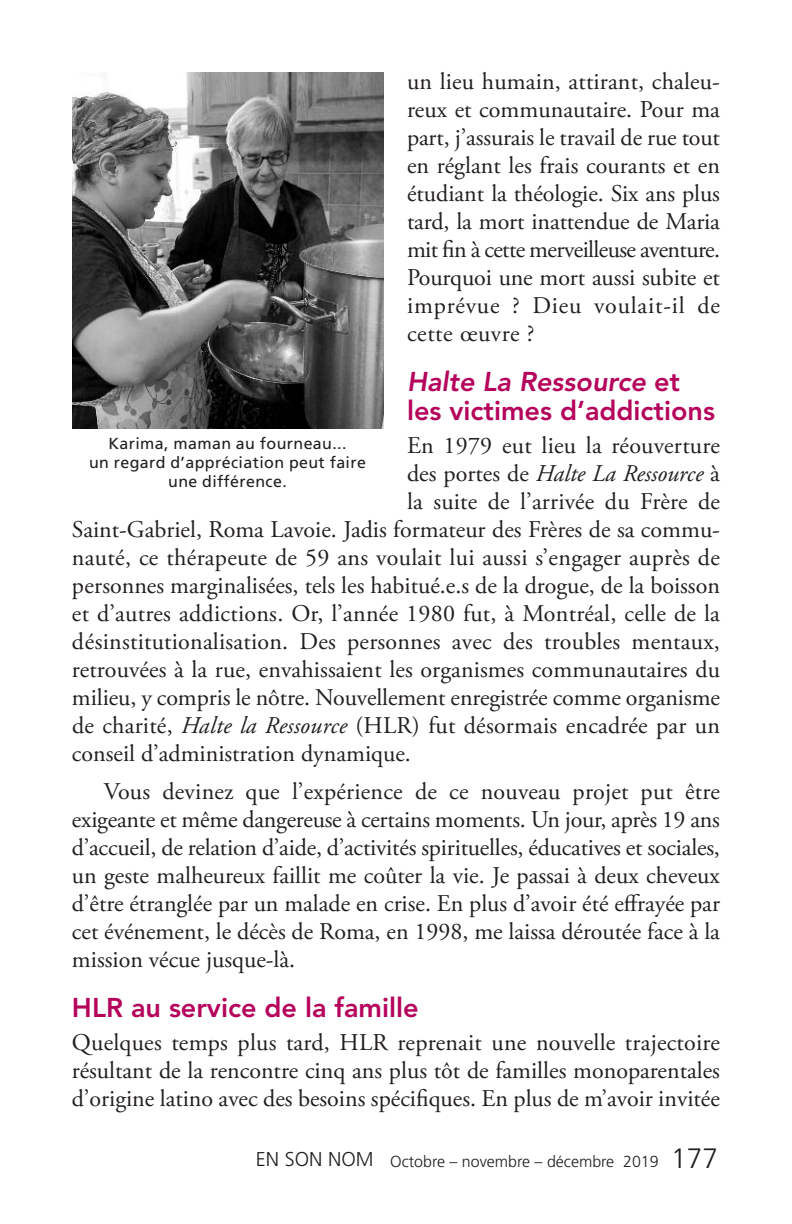
<style>
.page{position:relative;width:792px;height:1224px;background:#fff}
.page>*{position:absolute;margin:0;border:0;box-sizing:border-box;transform-origin:0 0}
.t1{font:800 27px/29px "Avenir";color:#b5025b}
.t2{font:24px/28px "Adobe Garamond Pro";color:#231f20;text-align:justify}
.t3{font:italic 24px "Adobe Garamond Pro";color:#231f20}
.t4{font:16px/19.2px "Frutiger";letter-spacing:.025em;color:#231f20;text-align:center}
.t5{font:300 16px "Frutiger";color:#231f20}
.s1{font-style:italic}
.s2{font-style:normal}
.s3{font-size:20px}
.s4{font-size:28px}
</style>
<div class="page">
<img style="left:72px;top:72px;width:311px;height:357px">
<p class="t2" style="left:407px;top:70px;width:314px">un lieu humain, attirant, chaleu&shy;reux et communautaire. Pour ma part, j’assurais le travail de rue tout en réglant les frais courants et en étudiant la théologie. Six ans plus tard, la mort inattendue de Maria mit fin à cette merveilleuse aventure.<br>Pourquoi une mort aussi subite et imprévue ? Dieu voulait-il de cette œuvre ?</p>
<p class="t1" style="left:407px;top:369px;width:310px"><span class="s1">Halte La Ressource</span> et les victimes d’addictions</p>
<p class="t2" style="left:407px;top:434px;width:314px">En 1979 eut lieu la réouverture</p>
<p class="t3" style="left:407px;top:464px;width:314px"><span class="s2">des portes de</span> Halte La Ressource <span class="s2">à</span></p>
<p class="t2" style="left:407px;top:490px;width:314px">la suite de l’arrivée du Frère de</p>
<p class="t2" style="left:72px;top:518px;width:650px">Saint-Gabriel, Roma Lavoie. Jadis formateur des Frères de sa commu-</p>
<p class="t2" style="left:72px;top:546px;width:649px">nauté, ce thérapeute de 59 ans voulait lui aussi s’engager auprès de</p>
<p class="t2" style="left:72px;top:574px;width:650px">personnes marginalisées, tels les habitué.e.s de la drogue, de la boisson</p>
<p class="t2" style="left:72px;top:602px;width:650px">et d’autres addictions. Or, l’année 1980 fut, à Montréal, celle de la</p>
<p class="t2" style="left:72px;top:630px;width:650px">désinstitutionalisation. Des personnes avec des troubles mentaux,</p>
<p class="t2" style="left:72px;top:658px;width:650px">retrouvées à la rue, envahissaient les organismes communautaires du</p>
<p class="t2" style="left:72px;top:686px;width:650px">milieu, y compris le nôtre. Nouvellement enregistrée comme organisme</p>
<p class="t2" style="left:72px;top:714px;width:649px">de charité, <span class="s1">Halte la Ressource</span> (HLR) fut désormais encadrée par un</p>
<p class="t2" style="left:72px;top:742px;width:340px">conseil d’administration dynamique.</p>
<p class="t2" style="left:72px;top:780px;width:650px;text-indent:32px">Vous devinez que l’expérience de ce nouveau projet put être exigeante et même dangereuse à certains moments. Un jour, après 19 ans d’accueil, de relation d’aide, d’activités spirituelles, éducatives et sociales, un geste malheureux faillit me coûter la vie. Je passai à deux cheveux d’être étranglée par un malade en crise. En plus d’avoir été effrayée par cet événement, le décès de Roma, en 1998, me laissa déroutée face à la mission vécue jusque-là.</p>
<p class="t1" style="left:72px;top:995px;width:348px">HLR au service de la famille</p>
<p class="t2" style="left:72px;top:1031px;width:650px">Quelques temps plus tard, HLR reprenait une nouvelle trajectoire résultant de la rencontre cinq ans plus tôt de familles monoparentales d’origine latino avec des besoins spécifiques. En plus de m’avoir invitée</p>
<p class="t4" style="left:89px;top:435px;width:278px">Karima, maman au fourneau...<br>un regard d’appréciation peut faire une différence.</p>
<p class="t5" style="left:256px;top:1155px;width:464px"><span class="s3">EN SON NOM</span> Octobre – novembre – décembre 2019 <span class="s4">177</span></p>
</div>
